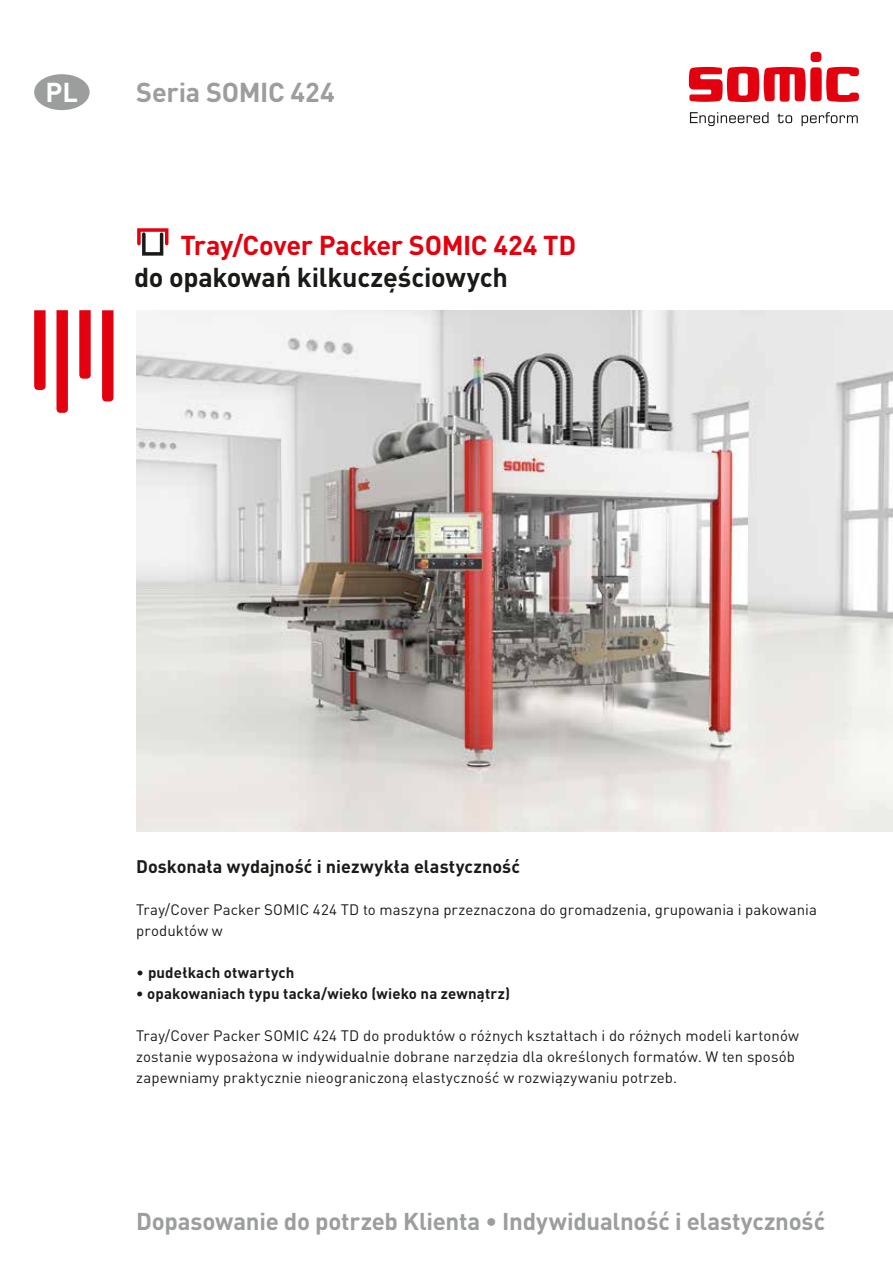
<style>
.page{position:relative;width:893px;height:1263px;background:#fff}
.page>*{position:absolute;margin:0;border:0;box-sizing:border-box;transform-origin:0 0}
.t1{font:700 27px "DIN Pro";letter-spacing:-.015em;color:#e3000f}
.t2{font:700 27px "DIN Pro";letter-spacing:-.015em;color:#1a1a18}
.t3{font:700 27px "DIN Pro";letter-spacing:-.01em;color:#9c9d9d}
.t4{font:700 27px "DIN Pro";color:#fff}
.t5{font:700 24px "DIN Pro";letter-spacing:-.01em;color:#9c9d9d}
.t6{font:700 18px "DIN Pro";color:#1a1a18}
.t7{font:15px/21px "DIN Pro";letter-spacing:.005em;color:#1a1a18}
.t8{font:700 15px "DIN Pro";letter-spacing:.01em;color:#1a1a18}
.s1{font-weight:400}
</style>
<div class="page">
<img style="left:136px;top:310px;width:757px;height:521px">
<svg style="left:137px;top:228px;width:31px;height:28px"></svg>
<svg style="left:690px;top:112px;width:79px;height:14px"></svg>
<svg style="left:777px;top:114px;width:15px;height:9px"></svg>
<svg style="left:802px;top:112px;width:56px;height:14px"></svg>
<svg style="left:688px;top:52px;width:171px;height:50px"></svg>
<svg style="left:57px;top:310px;width:11px;height:103px"></svg>
<svg style="left:34px;top:310px;width:12px;height:80px"></svg>
<svg style="left:79px;top:310px;width:12px;height:69px"></svg>
<svg style="left:102px;top:310px;width:11px;height:91px"></svg>
<div style="left:38px;top:78px;width:48px;height:29px;background:#9c9d9d;border-radius:50%"></div>
<div style="left:34px;top:74px;width:56px;height:36px;border:7px solid #9c9d9d;border-radius:50%"></div>
<h1 class="t4" style="left:46px;top:70px;width:34px">PL</h1>
<h1 class="t3" style="left:136px;top:69px;width:200px">Seria SOMIC 424</h1>
<h1 class="t1" style="left:181px;top:223px;width:397px">Tray/Cover Packer SOMIC 424 TD</h1>
<h1 class="t2" style="left:134px;top:255px;width:375px">do opakowań kilkuczęściowych</h1>
<p class="t6" style="left:136px;top:851px;width:385px">Doskonała wydajność i niezwykła elastyczność</p>
<p class="t7" style="left:136px;top:898px;width:682px">Tray/Cover Packer SOMIC 424 TD to maszyna przeznaczona do gromadzenia, grupowania i pakowania produktów w</p>
<p class="t8" style="left:136px;top:960px;width:160px"><span class="s1">•</span> pudełkach otwartych</p>
<p class="t8" style="left:136px;top:981px;width:375px">• opakowaniach typu tacka/wieko (wieko na zewnątrz)</p>
<p class="t7" style="left:136px;top:1024px;width:664px">Tray/Cover Packer SOMIC 424 TD do produktów o różnych kształtach i do różnych modeli kartonów zostanie wyposażona w indywidualnie dobrane narzędzia dla określonych formatów. W ten sposób zapewniamy praktycznie nieograniczoną elastyczność w rozwiązywaniu potrzeb.</p>
<h2 class="t5" style="left:136px;top:1201px;width:690px">Dopasowanie do potrzeb Klienta • Indywidualność i elastyczność</h2>
</div>
